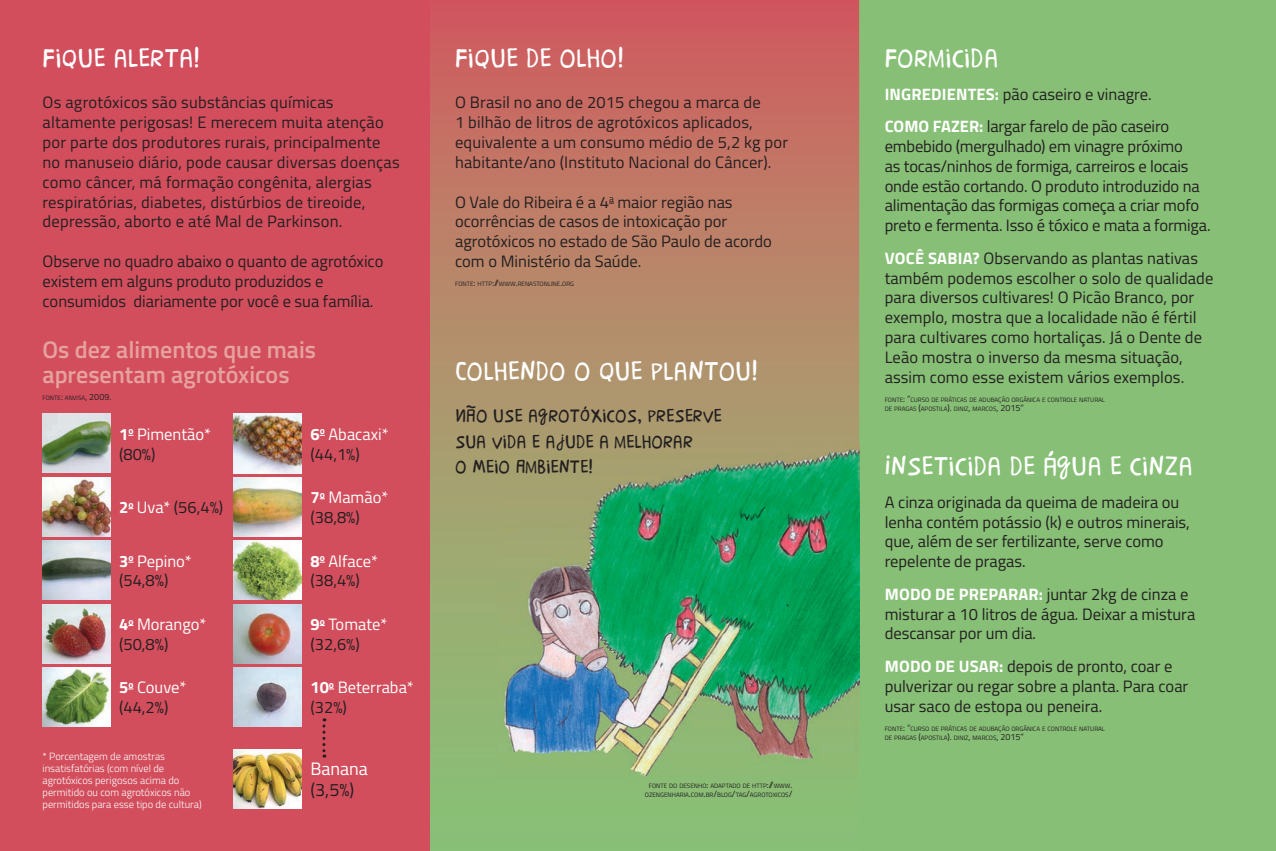
<style>
.page{position:relative;width:1276px;height:851px;background:#fff}
.page>*{position:absolute;margin:0;border:0;box-sizing:border-box;transform-origin:0 0}
.t1{font:30px "Brasilero";color:#fff}
.t2{font:600 24px/25.5px "Titillium";color:#e6a29e}
.t3{font:21px/25.2px "Brasilero";letter-spacing:-.005em;color:#231f20}
.t4{font:18px "Titillium";color:#fff}
.t5{font:18px "Titillium";color:#231f20}
.t6{font:16.5px/19.8px "Titillium";color:#231f20}
.t7{font:16.5px/19.8px "Titillium";color:#fff}
.t8{font:300 10.5px/12px "Titillium";color:#fff}
.t9{font:6.3px/9px "Titillium";color:#231f20}
.s1{font-weight:700}
.s2{color:#231f20}
.s3{font-weight:700;color:#fff}
.s4{color:#fff}
.s5{font-size:9px}
</style>
<div class="page">
<div style="left:859px;top:0;width:417px;height:850px;background:#87bf76"></div>
<svg style="left:429px;top:0;width:430px;height:850px;background:#b38869"></svg>
<div style="left:0;top:0;width:429px;height:850px;background:#d24e5d"></div>
<img style="left:43px;top:414px;width:68px;height:59px">
<img style="left:234px;top:414px;width:68px;height:59px">
<img style="left:43px;top:477px;width:68px;height:59px">
<img style="left:234px;top:477px;width:68px;height:59px">
<img style="left:43px;top:540px;width:68px;height:59px">
<img style="left:234px;top:540px;width:68px;height:59px">
<img style="left:43px;top:604px;width:68px;height:59px">
<img style="left:234px;top:604px;width:68px;height:59px">
<img style="left:43px;top:667px;width:68px;height:59px">
<img style="left:234px;top:667px;width:68px;height:59px">
<img style="left:234px;top:749px;width:68px;height:59px">
<img style="left:498px;top:442px;width:361px;height:339px">
<svg style="left:322px;top:718px;width:3px;height:39px"></svg>
<h1 class="t1" style="left:43px;top:43px;width:159px">FIQUE ALERTA!</h1>
<p class="t6" style="left:43px;top:92px;width:359px">Os agrotóxicos são substâncias químicas altamente perigosas! E merecem muita atenção por parte dos produtores rurais, principalmente no manuseio diário, pode causar diversas doenças como câncer, má formação congênita, alergias respiratórias, diabetes, distúrbios de tireoide, depressão, aborto e até Mal de Parkinson.</p>
<p class="t6" style="left:43px;top:250px;width:342px">Observe no quadro abaixo o quanto de agrotóxico existem em alguns produto produzidos e consumidos diariamente por você e sua família.</p>
<h2 class="t2" style="left:43px;top:335px;width:275px">Os dez alimentos que mais apresentam agrotóxicos</h2>
<p class="t7" style="left:119px;top:423px;width:93px"><span class="s1">1</span><sup>o</sup> Pimentão* <span class="s2">(80%)</span></p>
<p class="t7" style="left:310px;top:423px;width:80px"><span class="s1">6</span><sup>o</sup> Abacaxi* <span class="s2">(44,1%)</span></p>
<p class="t6" style="left:119px;top:496px;width:106px"><span class="s3">2</span><sup>o</sup> <span class="s4">Uva*</span> (56,4%)</p>
<p class="t6" style="left:310px;top:486px;width:79px"><span class="s3">7</span><sup>o</sup> <span class="s4">Mamão* </span>(38,8%)</p>
<p class="t7" style="left:119px;top:550px;width:74px"><span class="s1">3</span><sup>o</sup> Pepino* <span class="s2">(54,8%)</span></p>
<p class="t7" style="left:310px;top:550px;width:69px"><span class="s1">8</span><sup>o</sup> Alface* <span class="s2">(38,4%)</span></p>
<p class="t7" style="left:119px;top:613px;width:89px"><span class="s1">4</span><sup>o</sup> Morango* <span class="s2">(50,8%)</span></p>
<p class="t7" style="left:310px;top:613px;width:78px"><span class="s1">9</span><sup>o</sup> Tomate* <span class="s2">(32,6%)</span></p>
<p class="t6" style="left:119px;top:676px;width:69px"><span class="s3">5</span><sup>o</sup> <span class="s4">Couve* </span>(44,2%)</p>
<p class="t7" style="left:310px;top:676px;width:105px"><span class="s1">10</span><sup>o</sup> Beterraba* <span class="s2">(32%)</span></p>
<p class="t9" style="left:43px;top:393px;width:70px">FONTE<span class="s5">:</span> ANVISA<span class="s5">, 2009.</span></p>
<p class="t8" style="left:43px;top:750px;width:161px">* Porcentagem de amostras insatisfatórias (com nível de agrotóxicos perigosos acima do permitido ou com agrotóxicos não permitidos para esse tipo de cultura)</p>
<p class="t4" style="left:310px;top:755px;width:59px">Banana</p>
<p class="t5" style="left:310px;top:776px;width:45px">(3,5%)</p>
<h1 class="t1" style="left:455px;top:43px;width:170px">FIQUE DE OLHO!</h1>
<p class="t6" style="left:455px;top:92px;width:334px">O Brasil no ano de 2015 chegou a marca de<br>1 bilhão de litros de agrotóxicos aplicados, equivalente a um consumo médio de 5,2 kg por habitante/ano (Instituto Nacional do Câncer).</p>
<p class="t6" style="left:455px;top:191px;width:318px">O Vale do Ribeira é a 4<sup>a</sup> maior região nas ocorrências de casos de intoxicação por agrotóxicos no estado de São Paulo de acordo com o Ministério da Saúde.</p>
<p class="t9" style="left:455px;top:279px;width:121px">FONTE<span class="s5">:</span> HTTP<span class="s5">://</span>WWW<span class="s5">.</span>RENASTONLINE<span class="s5">.</span>ORG</p>
<h1 class="t1" style="left:455px;top:355px;width:304px">COLHENDO O QUE PLANTOU!</h1>
<p class="t3" style="left:455px;top:403px;width:268px">NÃO USE AGROTÓXICOS, PRESERVE<br>SUA VIDA E AJUDE A MELHORAR<br>O MEIO AMBIENTE!</p>
<p class="t9" style="left:645px;top:780px;width:149px;text-align:right">FONTE DO DESENHO<span class="s5">:</span> ADAPTADO DE HTTP<span class="s5">://</span>WWW<span class="s5">.<br></span>OZENGENHARIA<span class="s5">.</span>COM<span class="s5">.</span>BR<span class="s5">/</span>BLOG<span class="s5">/</span>TAG<span class="s5">/</span>AGROTOXICOS<span class="s5">/</span></p>
<h1 class="t1" style="left:884px;top:43px;width:115px">FORMICIDA</h1>
<p class="t6" style="left:884px;top:77px;width:286px;line-height:32.5px"><span class="s3">INGREDIENTES:</span> pão caseiro e vinagre.<br><span class="s3">COMO FAZER:</span> largar farelo de pão caseiro</p>
<p class="t6" style="left:884px;top:135px;width:327px">embebido (mergulhado) em vinagre próximo<br>as tocas/ninhos de formiga, carreiros e locais onde estão cortando. O produto introduzido na alimentação das formigas começa a criar mofo preto e fermenta. Isso é tóxico e mata a formiga.</p>
<p class="t6" style="left:884px;top:247px;width:330px"><span class="s3">VOCÊ SABIA?</span> Observando as plantas nativas também podemos escolher o solo de qualidade para diversos cultivares! O Picão Branco, por exemplo, mostra que a localidade não é fértil para cultivares como hortaliças. Já o Dente de Leão mostra o inverso da mesma situação, assim como esse existem vários exemplos.</p>
<p class="t9" style="left:884px;top:394px;width:222px">FONTE<span class="s5">: “</span>CURSO DE PRÁTICAS DE ADUBAÇÃO ORGÂNICA E CONTROLE NATURAL<br>DE PRAGAS <span class="s5">(</span>APOSTILA<span class="s5">).</span> DINIZ<span class="s5">,</span> MARCOS<span class="s5">, 2015”</span></p>
<h1 class="t1" style="left:884px;top:450px;width:310px">INSETICIDA DE ÁGUA E CINZA</h1>
<p class="t6" style="left:884px;top:491px;width:307px">A cinza originada da queima de madeira ou lenha contém potássio (k) e outros minerais, que, além de ser fertilizante, serve como repelente de pragas.</p>
<p class="t6" style="left:884px;top:583px;width:312px"><span class="s3">MODO DE PREPARAR:</span> juntar 2kg de cinza e misturar a 10 litros de água. Deixar a mistura descansar por um dia.</p>
<p class="t6" style="left:884px;top:655px;width:305px"><span class="s3">MODO DE USAR:</span> depois de pronto, coar e pulverizar ou regar sobre a planta. Para coar usar saco de estopa ou peneira.</p>
<p class="t9" style="left:884px;top:723px;width:222px">FONTE<span class="s5">: “</span>CURSO DE PRÁTICAS DE ADUBAÇÃO ORGÂNICA E CONTROLE NATURAL<br>DE PRAGAS <span class="s5">(</span>APOSTILA<span class="s5">).</span> DINIZ<span class="s5">,</span> MARCOS<span class="s5">, 2015”</span></p>
</div>
